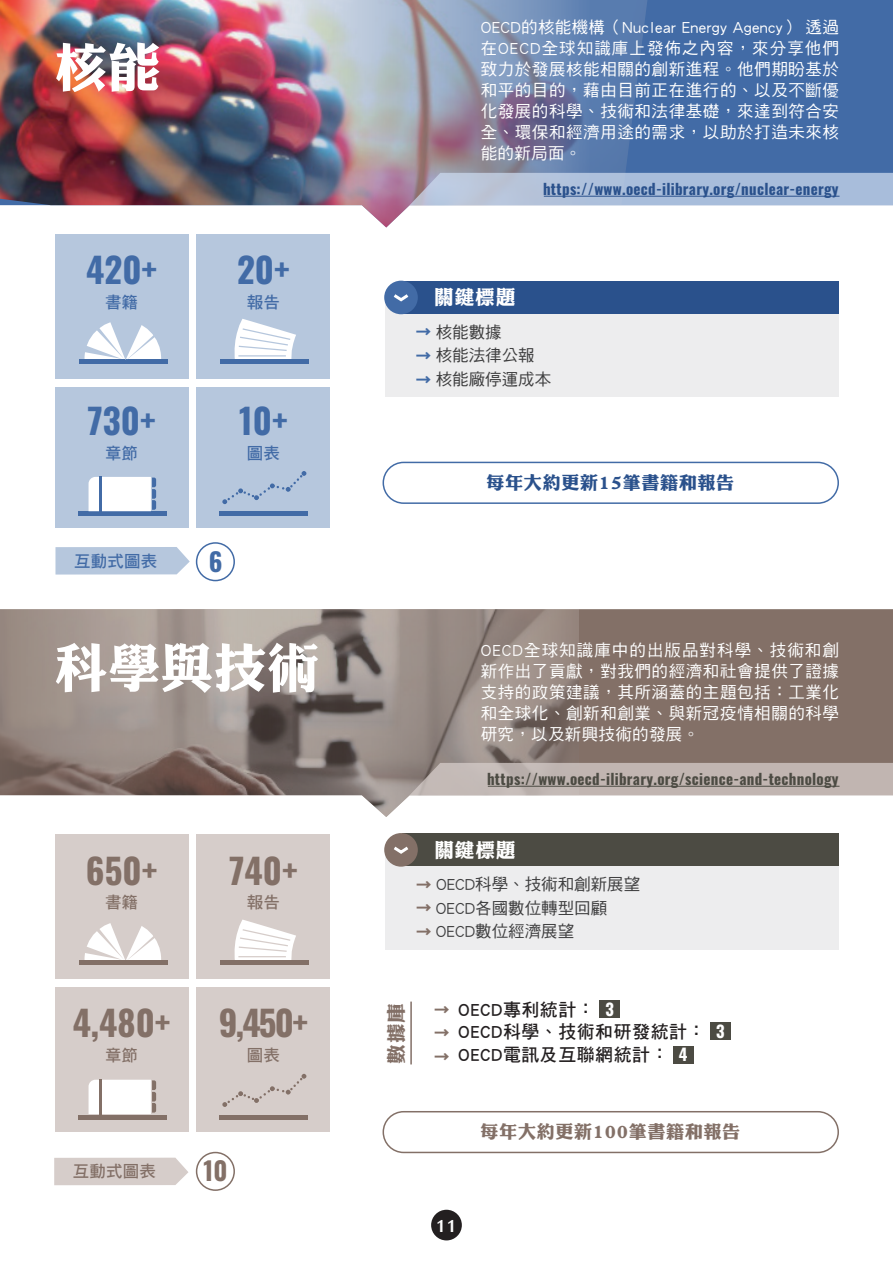
<style>
.page{position:relative;width:893px;height:1263px;background:#fff}
.page>*{position:absolute;margin:0;border:0;box-sizing:border-box;transform-origin:0 0}
.t1{font:52.5px "DF Li King Hei Std W8";letter-spacing:.01em;color:#fff}
.t2{font:700 34.95px "Oswald";color:#837067}
.t3{font:700 34.95px "Oswald";color:#426ba6}
.t4{font:700 25.5px "Oswald";color:#837067}
.t5{font:700 25.5px "Oswald";color:#426ba6}
.t6{font:19.5px "DF Li King Hei Std W8";letter-spacing:.05em;color:#fff}
.t7{font:19.5px "DF Li King Hei Std W8";color:#837067}
.t8{font:18px "DF Hei Std W7";letter-spacing:.025em;color:#231f20}
.t9{font:18px "DF Li King Hei Std W8";letter-spacing:.04em;color:#837067}
.t10{font:18px "DF Li King Hei Std W8";letter-spacing:.04em;color:#2a518c}
.t11{font:16.5px/21px "DF Hei Std W5";letter-spacing:.035em;color:#fff;text-align:justify}
.t12{font:16.5px "DF Hei Std W5";color:#3e3e3f}
.t13{font:16.5px "DF Hei Std W7";letter-spacing:.005em;color:#426ba6}
.t14{font:16.5px "DF Hei Std W7";letter-spacing:.005em;color:#837067}
.t15{font:800 16.5px "AR Fang Xin Shu H7 B5 Std";color:#fff}
.t16{font:700 16.5px "Oswald";color:#fff}
.t17{font:700 15px "Oswald";letter-spacing:.02em;color:#4c4b43}
.t18{font:700 15px "Oswald";letter-spacing:.02em;color:#2a518c}
.s1{font-family:"DF Hei Std W9";font-size:15px;color:#426ba6}
.s2{font-family:"DF Hei Std W9";font-size:15px;color:#837067}
.s3{font-family:"Oswald";font-weight:700;font-size:16.5px;color:#fff}
</style>
<div class="page">
<div style="left:578px;top:609px;width:315px;height:187px;background:#837067"></div>
<img style="left:0;top:609px;width:578px;height:208px">
<div style="left:648px;top:0;width:245px;height:206px;background:#426ba6"></div>
<img style="left:0;top:0;width:648px;height:227px">
<div style="left:431px;top:1210px;width:31px;height:30px;background:#231f20;border-radius:50%"></div>
<div style="left:385px;top:851px;width:454px;height:98px;background:#ededee"></div>
<div style="left:402px;top:834px;width:437px;height:32px;background:#4c4b43"></div>
<div style="left:384px;top:833px;width:34px;height:34px;background:#837067;border-radius:50%"></div>
<svg style="left:394px;top:846px;width:15px;height:8px"></svg>
<div style="left:197px;top:987px;width:133px;height:145px;background:#d6cdca"></div>
<div style="left:55px;top:835px;width:133px;height:144px;background:#d6cdca"></div>
<div style="left:55px;top:987px;width:133px;height:145px;background:#d6cdca"></div>
<div style="left:197px;top:835px;width:133px;height:144px;background:#d6cdca"></div>
<div style="left:383px;top:462px;width:456px;height:42px;border:2px solid #426ba6;border-radius:20px"></div>
<div style="left:383px;top:1111px;width:456px;height:42px;border:2px solid #837067;border-radius:20px"></div>
<svg style="left:84px;top:923px;width:77px;height:37px"></svg>
<div style="left:79px;top:960px;width:88px;height:5px;background:#837067"></div>
<hr style="left:99px;top:1079px;width:2px;height:36px;background:#837067">
<svg style="left:89px;top:1080px;width:67px;height:34px;background:#f2f0ef"></svg>
<hr style="left:78px;top:1115px;width:88px;height:4px;background:#837067">
<svg style="left:234px;top:919px;width:62px;height:41px"></svg>
<hr style="left:238px;top:956px;width:48px;height:1px;background:#d6cdca">
<div style="left:220px;top:960px;width:89px;height:5px;background:#837067"></div>
<svg style="left:222px;top:1074px;width:84px;height:33px"></svg>
<hr style="left:220px;top:1115px;width:88px;height:4px;background:#837067">
<div style="left:673px;top:1046px;width:21px;height:17px;background:#4c4b43"></div>
<div style="left:385px;top:299px;width:454px;height:98px;background:#ededee"></div>
<div style="left:402px;top:281px;width:437px;height:33px;background:#2a518c"></div>
<div style="left:384px;top:281px;width:34px;height:33px;background:#426ba6;border-radius:50%"></div>
<svg style="left:393px;top:294px;width:16px;height:8px"></svg>
<div style="left:196px;top:1152px;width:39px;height:39px;border:2px solid #837067;border-radius:50%"></div>
<div style="left:197px;top:388px;width:133px;height:140px;background:#b6c7dd"></div>
<div style="left:55px;top:234px;width:133px;height:144px;background:#b6c7dd"></div>
<div style="left:55px;top:388px;width:133px;height:140px;background:#b6c7dd"></div>
<div style="left:197px;top:234px;width:133px;height:144px;background:#b6c7dd"></div>
<div style="left:79px;top:359px;width:88px;height:5px;background:#426ba6"></div>
<svg style="left:84px;top:322px;width:77px;height:38px"></svg>
<div style="left:220px;top:511px;width:88px;height:5px;background:#426ba6"></div>
<svg style="left:222px;top:471px;width:84px;height:33px"></svg>
<div style="left:78px;top:511px;width:88px;height:5px;background:#426ba6"></div>
<svg style="left:89px;top:477px;width:67px;height:34px;background:#ebeff5"></svg>
<div style="left:220px;top:359px;width:89px;height:5px;background:#426ba6"></div>
<svg style="left:234px;top:319px;width:62px;height:40px"></svg>
<hr style="left:238px;top:355px;width:48px;height:1px;background:#b6c7dd">
<div style="left:196px;top:542px;width:39px;height:39px;border:2px solid #426ba6;border-radius:50%"></div>
<svg style="left:410px;top:173px;width:483px;height:32px;background:#acbdd8"></svg>
<svg style="left:410px;top:763px;width:483px;height:32px;background:#beb3af"></svg>
<hr style="left:544px;top:196px;width:295px;height:1px;background:#2a518c">
<hr style="left:488px;top:786px;width:351px;height:1px;background:#4c4b43">
<div style="left:55px;top:547px;width:135px;height:27px;background:#b6c7dd"></div>
<div style="left:54px;top:1158px;width:134px;height:27px;background:#d6cdca"></div>
<div style="left:710px;top:1022px;width:20px;height:17px;background:#4c4b43"></div>
<div style="left:600px;top:1000px;width:20px;height:17px;background:#4c4b43"></div>
<hr style="left:410px;top:1001px;width:2px;height:63px;background:#837067">
<h1 class="t1" style="left:55px;top:39px;width:107px">核能</h1>
<h2 class="t3" style="left:86px;top:251px;width:73px">420+</h2>
<h2 class="t3" style="left:237px;top:251px;width:54px">20+</h2>
<p class="t13" style="left:105px;top:293px;width:34px">書籍</p>
<p class="t13" style="left:247px;top:293px;width:34px">報告</p>
<h2 class="t3" style="left:88px;top:403px;width:70px">730+</h2>
<h2 class="t3" style="left:239px;top:403px;width:50px">10+</h2>
<p class="t13" style="left:105px;top:444px;width:34px">章節</p>
<p class="t13" style="left:247px;top:444px;width:34px">圖表</p>
<p class="t13" style="left:74px;top:552px;width:85px">互動式圖表</p>
<h3 class="t5" style="left:209px;top:548px;width:15px">6</h3>
<p class="t11" style="left:481px;top:16px;width:360px">OECD的核能機構（Nuclear Energy Agency） 透過在OECD全球知識庫上發佈之內容，來分享他們致力於發展核能相關的創新進程。他們期盼基於和平的目的，藉由目前正在進行的、以及不斷優化發展的科學、技術和法律基礎，來達到符合安全、環保和經濟用途的需求，以助於打造未來核能的新局面。</p>
<p class="t18" style="left:543px;top:181px;width:297px">https://www.oecd-ilibrary.org/nuclear-energy</p>
<p class="t6" style="left:434px;top:287px;width:82px">關鍵標題</p>
<p class="t12" style="left:417px;top:323px;width:87px"><span class="s1">→</span> 核能數據</p>
<p class="t12" style="left:417px;top:347px;width:120px"><span class="s1">→</span> 核能法律公報</p>
<p class="t12" style="left:417px;top:370px;width:136px"><span class="s1">→</span> 核能廠停運成本</p>
<p class="t10" style="left:487px;top:473px;width:249px">每年大約更新15筆書籍和報告</p>
<h1 class="t1" style="left:55px;top:639px;width:266px">科學與技術</h1>
<p class="t11" style="left:481px;top:639px;width:360px">OECD全球知識庫中的出版品對科學、技術和創新作出了貢獻，對我們的經濟和社會提供了證據支持的政策建議，其所涵蓋的主題包括：工業化和全球化、創新和創業、與新冠疫情相關的科學研究，以及新興技術的發展。</p>
<h2 class="t2" style="left:86px;top:852px;width:73px">650+</h2>
<h2 class="t2" style="left:229px;top:852px;width:70px">740+</h2>
<p class="t14" style="left:105px;top:893px;width:34px">書籍</p>
<p class="t14" style="left:247px;top:893px;width:34px">報告</p>
<h2 class="t2" style="left:73px;top:1005px;width:99px">4,480+</h2>
<h2 class="t2" style="left:219px;top:1005px;width:91px">9,450+</h2>
<p class="t14" style="left:105px;top:1046px;width:34px">章節</p>
<p class="t14" style="left:247px;top:1046px;width:34px">圖表</p>
<p class="t14" style="left:73px;top:1162px;width:85px">互動式圖表</p>
<h3 class="t4" style="left:203px;top:1157px;width:25px">10</h3>
<p class="t17" style="left:487px;top:771px;width:353px">https://www.oecd-ilibrary.org/science-and-technology</p>
<p class="t6" style="left:434px;top:839px;width:82px">關鍵標題</p>
<p class="t12" style="left:417px;top:875px;width:225px"><span class="s2">→</span> OECD科學、技術和創新展望</p>
<p class="t12" style="left:417px;top:899px;width:192px"><span class="s2">→</span> OECD各國數位轉型回顧</p>
<p class="t12" style="left:417px;top:922px;width:159px"><span class="s2">→</span> OECD數位經濟展望</p>
<p class="t7" style="left:385px;top:1064px;width:62px;rotate:-90deg">數據庫</p>
<p class="t8" style="left:435px;top:999px;width:162px"><span class="s2">→</span> OECD專利統計：</p>
<p class="t16" style="left:605px;top:1000px;width:10px">3</p>
<p class="t8" style="left:435px;top:1045px;width:235px"><span class="s2">→</span> OECD電訊及互聯網統計：</p>
<p class="t8" style="left:435px;top:1021px;width:291px"><span class="s2">→</span> OECD科學、技術和研發統計： <span class="s3">3</span></p>
<p class="t16" style="left:679px;top:1046px;width:10px">4</p>
<p class="t9" style="left:481px;top:1122px;width:261px">每年大約更新100筆書籍和報告</p>
<p class="t15" style="left:436px;top:1217px;width:23px">11</p>
</div>
